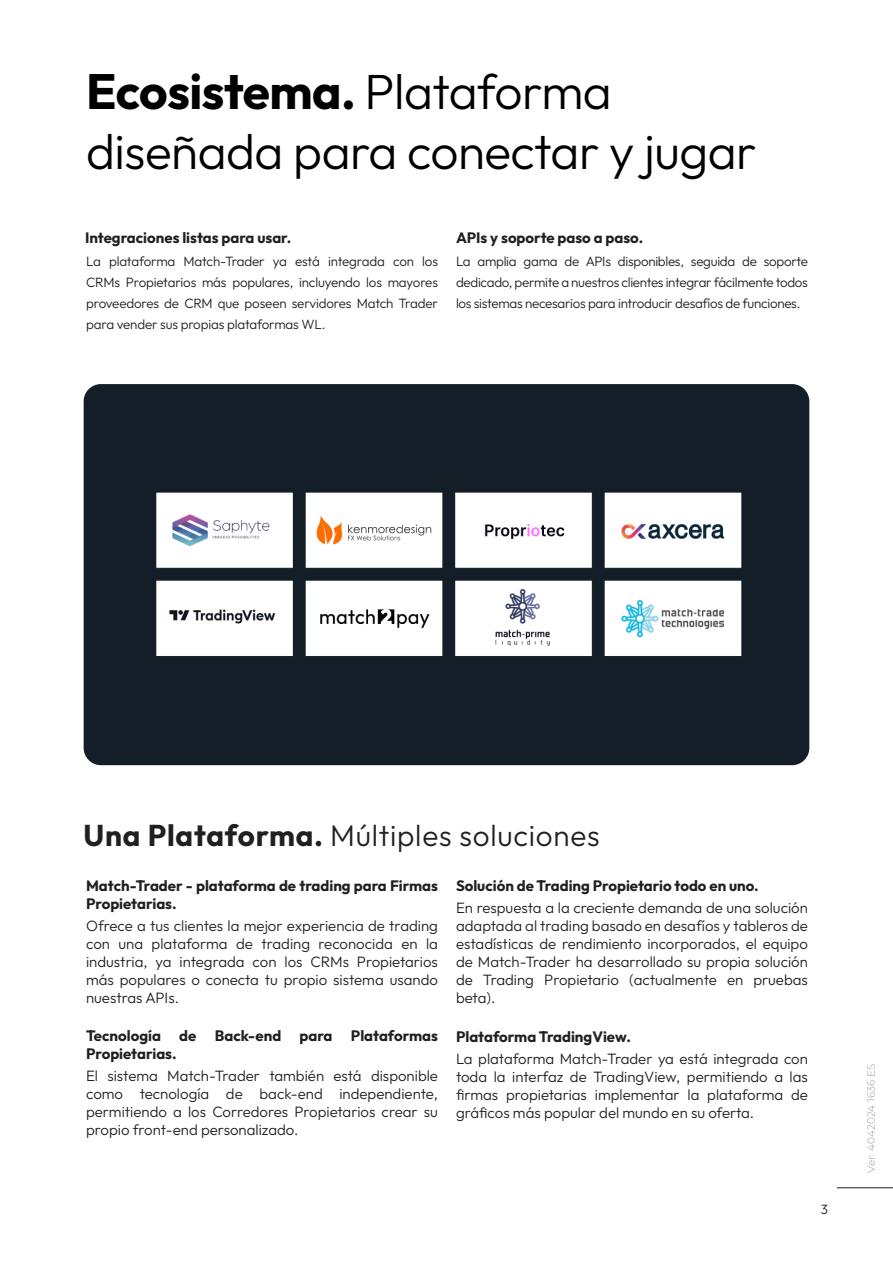
<style>
.page{position:relative;width:893px;height:1263px;background:#fff}
.page>*{position:absolute;margin:0;border:0;box-sizing:border-box;transform-origin:0 0}
.Body_Text_-_Align_Left{font:300 49.5px/60px "Outfit";letter-spacing:-.01em;color:#000}
.Header_black{font:300 30px "Outfit";letter-spacing:.025em;color:#231f20}
.t1{font:300 15px/18px "Outfit";color:#231f20;text-align:justify}
.t2{font:700 15px/18px "Outfit";color:#231f20}
.t3{font:300 13.5px/21px "Outfit";letter-spacing:-.02em;color:#231f20;text-align:justify}
.t4{font:300 10.5px "Montserrat";color:#959da7}
.s1{font-weight:700}
</style>
<div class="page">
<hr style="left:837px;top:1187px;width:56px;height:1px;background:#231f20">
<img style="left:84px;top:384px;width:725px;height:381px">
<p class="Body_Text_-_Align_Left" style="left:86px;top:61px;width:672px"><span class="s1">Ecosistema.</span> Plataforma diseñada para conectar y jugar</p>
<p class="t2" style="left:85px;top:228px;width:208px">Integraciones listas para usar.</p>
<p class="t3" style="left:86px;top:251px;width:353px">La plataforma Match-Trader ya está integrada con los CRMs Propietarios más populares, incluyendo los mayores proveedores de CRM que poseen servidores Match Trader para vender sus propias plataformas WL.</p>
<p class="t2" style="left:456px;top:228px;width:189px">APIs y soporte paso a paso.</p>
<p class="t3" style="left:456px;top:251px;width:353px">La amplia gama de APIs disponibles, seguida de soporte dedicado, permite a nuestros clientes integrar fácilmente todos los sistemas necesarios para introducir desafíos de funciones.</p>
<p class="Header_black" style="left:84px;top:818px;width:518px"><span class="s1">Una Plataforma.</span> Múltiples soluciones</p>
<p class="t2" style="left:86px;top:876px;width:353px">Match-Trader - plataforma de trading para Firmas<br>Propietarias.</p>
<p class="t1" style="left:86px;top:917px;width:353px">Ofrece a tus clientes la mejor experiencia de trading con una plataforma de trading reconocida en la industria, ya integrada con los CRMs Propietarios más populares o conecta tu propio sistema usando nuestras APIs.</p>
<p class="t2" style="left:86px;top:1026px;width:353px">Tecnología de Back-end para Plataformas<br>Propietarias.</p>
<p class="t1" style="left:86px;top:1066px;width:353px">El sistema Match-Trader también está disponible como tecnología de back-end independiente, permitiendo a los Corredores Propietarios crear su propio front-end personalizado.</p>
<p class="t2" style="left:456px;top:876px;width:304px">Solución de Trading Propietario todo en uno.</p>
<p class="t1" style="left:456px;top:899px;width:353px">En respuesta a la creciente demanda de una solución adaptada al trading basado en desafíos y tableros de estadísticas de rendimiento incorporados, el equipo de Match-Trader ha desarrollado su propia solución de Trading Propietario (actualmente en pruebas beta).</p>
<p class="t2" style="left:456px;top:1028px;width:176px">Plataforma TradingView.</p>
<p class="t1" style="left:456px;top:1050px;width:353px">La plataforma Match-Trader ya está integrada con toda la interfaz de TradingView, permitiendo a las firmas propietarias implementar la plataforma de gráficos más popular del mundo en su oferta.</p>
<p class="t3" style="left:821px;top:1199px;width:9px">3</p>
<p class="t4" style="left:864px;top:1172px;width:110px;rotate:-90deg">Ver: 4042024 1636 ES</p>
</div>
